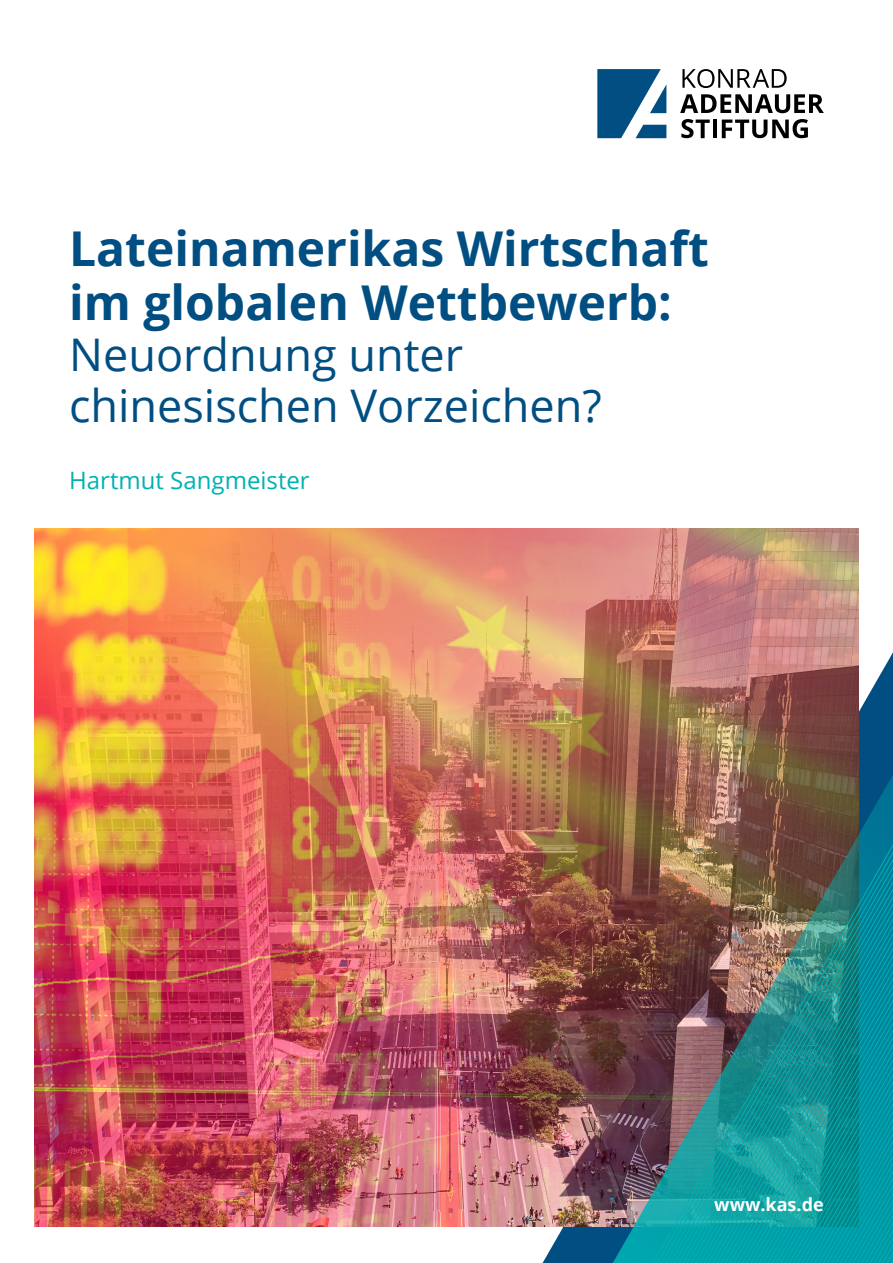
<style>
.page{position:relative;width:893px;height:1263px;background:#fff}
.page>*{position:absolute;margin:0;border:0;box-sizing:border-box;transform-origin:0 0}
.t1{font:700 48px/54px "Open Sans";color:#004e82}
.t2{font:45px/51px "Open Sans";color:#004e82}
.t3{font:24px "Open Sans";color:#00b1b3}
.t4{font:700 18px "Open Sans";color:#fff}
</style>
<div class="page">
<img style="left:34px;top:529px;width:534px;height:697px">
<img style="left:568px;top:528px;width:325px;height:735px">
<svg style="left:682px;top:69px;width:105px;height:19px"></svg>
<svg style="left:680px;top:94px;width:144px;height:19px"></svg>
<svg style="left:681px;top:119px;width:29px;height:19px"></svg>
<hr style="left:713px;top:120px;width:4px;height:18px;background:#000">
<svg style="left:722px;top:119px;width:86px;height:19px"></svg>
<svg style="left:597px;top:69px;width:69px;height:69px"></svg>
<img style="left:639px;top:815px;width:254px;height:448px">
<p class="t1" style="left:69px;top:221px;width:641px">Lateinamerikas Wirtschaft im globalen Wettbewerb:</p>
<p class="t2" style="left:69px;top:328px;width:534px">Neuordnung unter chinesischen Vorzeichen?</p>
<p class="t3" style="left:69px;top:464px;width:242px">Hartmut Sangmeister</p>
<p class="t4" style="left:714px;top:1192px;width:111px">www.kas.de</p>
</div>
